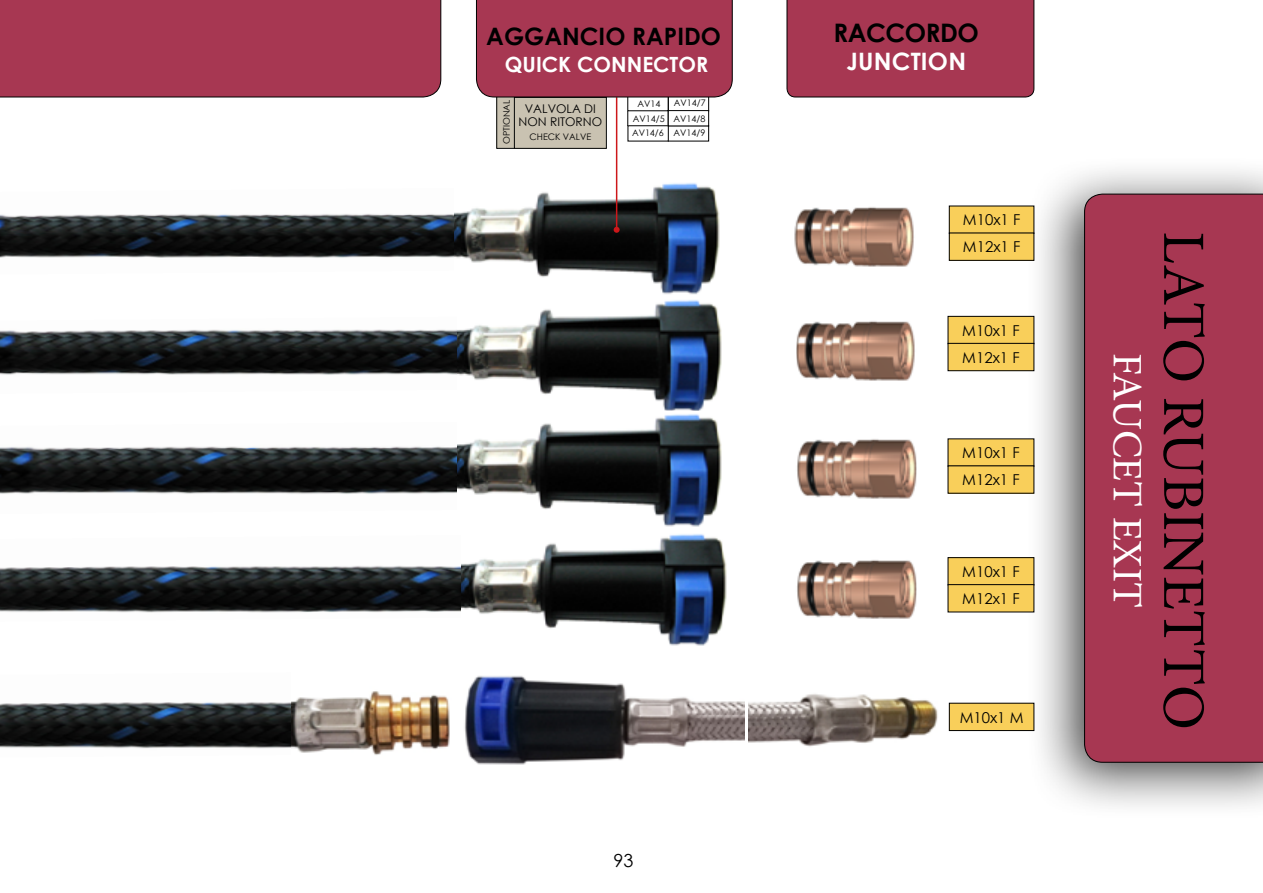
<style>
.page{position:relative;width:1263px;height:893px;background:#fff}
.page>*{position:absolute;margin:0;border:0;box-sizing:border-box;transform-origin:0 0}
.t1{font:60px "Minion Pro";letter-spacing:-.005em;color:#000}
.t2{font:42px "Minion Pro";color:#fff}
.t3{font:700 25.5px "Century Gothic";letter-spacing:-.02em;color:#000}
.t4{font:700 24px "Century Gothic";color:#000}
.t5{font:700 24px "Century Gothic";letter-spacing:.01em;color:#fff}
.t6{font:700 21px "Century Gothic";color:#fff}
.t7{font:18px "Century Gothic";color:#000}
.t8{font:15px "Century Gothic";color:#000}
.t9{font:12px/13.5px "Century Gothic";color:#000;text-align:center}
.t10{font:9px "Century Gothic";color:#000}
</style>
<div class="page">
<div style="left:497px;top:96px;width:18px;height:52px;background:#c9c2b1"></div>
<div style="left:496px;top:95px;width:19px;height:54px;border:1px solid #040606"></div>
<div style="left:668px;top:95px;width:41px;height:16px;border:1px solid #000"></div>
<div style="left:1026px;top:156px;width:237px;height:665px;background:#000;opacity:.75"></div>
<div style="left:1084px;top:194px;width:179px;height:568px;background:#a73752"></div>
<img style="left:0;top:212px;width:455px;height:46px">
<img style="left:0;top:329px;width:457px;height:46px">
<img style="left:0;top:446px;width:457px;height:48px">
<img style="left:0;top:564px;width:462px;height:49px">
<img style="left:794px;top:207px;width:120px;height:60px">
<div style="left:949px;top:206px;width:85px;height:27px;background:#f9cf5a"></div>
<div style="left:949px;top:703px;width:85px;height:27px;background:#f9cf5a"></div>
<div style="left:949px;top:703px;width:85px;height:28px;border:1px solid #000"></div>
<div style="left:787px;top:0;width:247px;height:97px;background:#a73752"></div>
<img style="left:455px;top:180px;width:265px;height:115px">
<img style="left:457px;top:300px;width:265px;height:111px">
<img style="left:457px;top:414px;width:265px;height:113px">
<img style="left:462px;top:534px;width:265px;height:112px">
<div style="left:949px;top:233px;width:85px;height:27px;background:#f9cf5a"></div>
<div style="left:949px;top:233px;width:85px;height:28px;border:1px solid #000"></div>
<img style="left:796px;top:321px;width:119px;height:60px">
<div style="left:948px;top:316px;width:86px;height:28px;background:#f9cf5a"></div>
<div style="left:948px;top:316px;width:86px;height:28px;border:1px solid #000"></div>
<div style="left:948px;top:343px;width:86px;height:28px;background:#f9cf5a"></div>
<div style="left:948px;top:343px;width:86px;height:28px;border:1px solid #000"></div>
<img style="left:797px;top:439px;width:120px;height:60px">
<div style="left:948px;top:439px;width:86px;height:27px;background:#f9cf5a"></div>
<div style="left:948px;top:466px;width:86px;height:27px;background:#f9cf5a"></div>
<img style="left:797px;top:560px;width:120px;height:59px">
<div style="left:948px;top:558px;width:86px;height:27px;background:#f9cf5a"></div>
<div style="left:948px;top:557px;width:86px;height:28px;border:1px solid #000"></div>
<div style="left:948px;top:585px;width:86px;height:27px;background:#f9cf5a"></div>
<div style="left:948px;top:584px;width:86px;height:28px;border:1px solid #000"></div>
<img style="left:0;top:702px;width:291px;height:47px">
<img style="left:291px;top:691px;width:159px;height:64px">
<img style="left:464px;top:675px;width:280px;height:90px">
<img style="left:748px;top:694px;width:190px;height:53px">
<hr style="left:616px;top:97px;width:1px;height:133px;background:#cd171a">
<svg style="left:614px;top:227px;width:6px;height:6px"></svg>
<div style="left:0;top:0;width:441px;height:97px;background:#a73752"></div>
<div style="left:514px;top:97px;width:92px;height:51px;background:#c9c2b1"></div>
<div style="left:514px;top:97px;width:92px;height:52px;border:1px solid #040606"></div>
<div style="left:476px;top:0;width:256px;height:97px;background:#a73752"></div>
<p class="t4" style="left:486px;top:18px;width:236px">AGGANCIO RAPIDO</p>
<p class="t6" style="left:505px;top:48px;width:205px">QUICK CONNECTOR</p>
<p class="t10" style="left:500px;top:144px;width:46px;rotate:-90deg">OPTIONAL</p>
<p class="t9" style="left:518px;top:101px;width:85px">VALVOLA DI<br>NON RITORNO</p>
<p class="t10" style="left:529px;top:130px;width:63px">CHECK VALVE</p>
<p class="t10" style="left:637px;top:97px;width:24px">AV14</p>
<p class="t10" style="left:633px;top:112px;width:33px">AV14/5</p>
<p class="t10" style="left:632px;top:127px;width:33px">AV14/6</p>
<p class="t10" style="left:674px;top:97px;width:33px">AV14/7</p>
<p class="t10" style="left:673px;top:127px;width:33px">AV14/9</p>
<p class="t10" style="left:673px;top:112px;width:33px">AV14/8</p>
<p class="t7" style="left:613px;top:848px;width:21px">93</p>
<p class="t3" style="left:833px;top:13px;width:147px">RACCORDO</p>
<p class="t5" style="left:846px;top:43px;width:121px">JUNCTION</p>
<p class="t8" style="left:963px;top:209px;width:59px">M10x1 F</p>
<p class="t8" style="left:963px;top:236px;width:59px">M12x1 F</p>
<p class="t8" style="left:962px;top:320px;width:59px">M10x1 F</p>
<p class="t8" style="left:962px;top:347px;width:59px">M12x1 F</p>
<p class="t8" style="left:962px;top:442px;width:59px">M10x1 F</p>
<p class="t8" style="left:962px;top:469px;width:59px">M12x1 F</p>
<p class="t8" style="left:962px;top:561px;width:59px">M10x1 F</p>
<p class="t8" style="left:962px;top:588px;width:59px">M12x1 F</p>
<p class="t8" style="left:960px;top:707px;width:65px">M10x1 M</p>
<p class="t2" style="left:1155px;top:353px;width:257px;rotate:90deg">FAUCET EXIT</p>
<p class="t1" style="left:1223px;top:231px;width:500px;rotate:90deg">LATO RUBINETTO</p>
</div>
